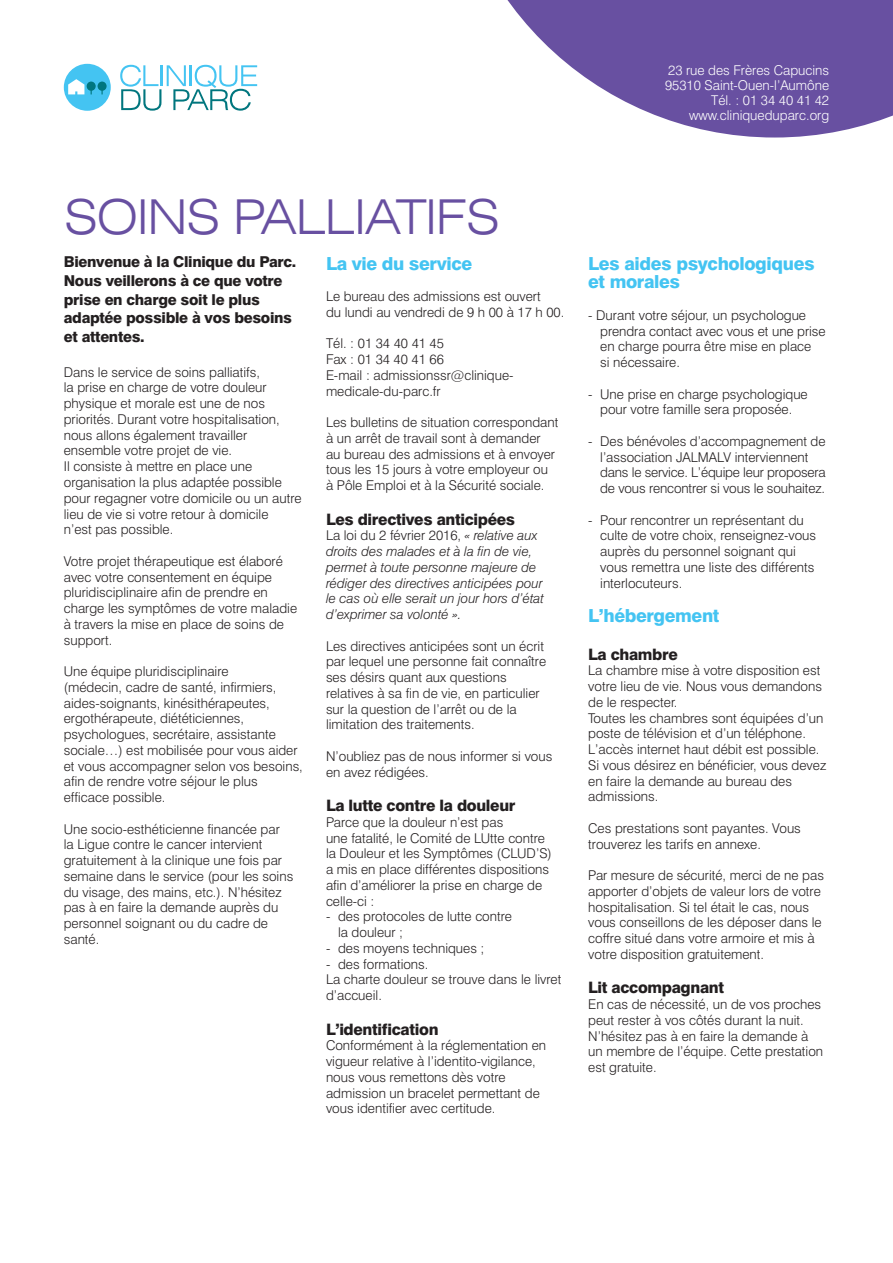
<style>
.page{position:relative;width:893px;height:1263px;background:#fff}
.page>*{position:absolute;margin:0;border:0;box-sizing:border-box;transform-origin:0 0}
.t1{font:300 expanded 48px "Swiss 721 BT";letter-spacing:-.03em;color:#6850a1}
.t2{font:800 18px/18.8px "Swiss 721 BT";letter-spacing:-.02em;color:#44c4f2}
.t3{font:800 15.75px "Swiss 721 BT";letter-spacing:-.02em;color:#231f20}
.t4{font:800 15px/18.8px "Swiss 721 BT";letter-spacing:-.02em;color:#231f20}
.t5{font:300 13.5px/15.8px "Swiss 721 BT";color:#231f20}
.t6{font:italic 300 13.5px/15.8px "Swiss 721 BT";color:#231f20}
.t7{font:300 13.5px/15px "Swiss 721 BT";color:#fff;text-align:right}
.s1{font-style:normal}
</style>
<div class="page">
<hr style="left:161px;top:65px;width:2px;height:21px;background:#44c4f2">
<svg style="left:120px;top:65px;width:41px;height:46px"></svg>
<svg style="left:167px;top:65px;width:90px;height:46px"></svg>
<div style="left:64px;top:64px;width:47px;height:47px;background:#44c4f2;border-radius:50%"></div>
<svg style="left:68px;top:79px;width:16px;height:15px"></svg>
<div style="left:98px;top:82px;width:9px;height:9px;background:#00767e;border-radius:4px"></div>
<div style="left:87px;top:82px;width:9px;height:9px;background:#00767e;border-radius:4px"></div>
<svg style="left:507px;top:0;width:386px;height:138px;fill:#6850a1"></svg>
<p class="t7" style="left:665px;top:62px;width:166px">23 rue des Frères Capucins<br>95310 Saint-Ouen-l’Aumône<br>Tél. : 01 34 40 41 42 www.cliniqueduparc.org</p>
<h1 class="t1" style="left:64px;top:188px;width:438px">SOINS PALLIATIFS</h1>
<h2 class="t2" style="left:326px;top:254px;width:148px">La vie du service</h2>
<p class="t5" style="left:326px;top:288px;width:240px">Le bureau des admissions est ouvert<br>du lundi au vendredi de 9 h 00 à 17 h 00.</p>
<p class="t5" style="left:326px;top:336px;width:189px">Tél. : 01 34 40 41 45<br>Fax : 01 34 40 41 66<br>E-mail : admissionssr@clinique&shy;medicale-du-parc.fr</p>
<p class="t5" style="left:326px;top:414px;width:234px">Les bulletins de situation correspondant à un arrêt de travail sont à demander au bureau des admissions et à envoyer tous les 15 jours à votre employeur ou à Pôle Emploi et à la Sécurité sociale.</p>
<p class="t3" style="left:326px;top:509px;width:191px">Les directives anticipées</p>
<p class="t6" style="left:326px;top:528px;width:219px"><span class="s1">La loi du 2 février 2016,</span> « relative aux droits des malades et à la fin de vie, permet à toute personne majeure de rédiger des directives anticipées pour le cas où elle serait un jour hors d’état d’exprimer sa volonté ».</p>
<p class="t5" style="left:326px;top:638px;width:222px">Les directives anticipées sont un écrit par lequel une personne fait connaître ses désirs quant aux questions relatives à sa fin de vie, en particulier sur la question de l’arrêt ou de la limitation des traitements.</p>
<p class="t5" style="left:326px;top:748px;width:228px">N’oubliez pas de nous informer si vous en avez rédigées.</p>
<p class="t3" style="left:326px;top:796px;width:191px">La lutte contre la douleur</p>
<p class="t5" style="left:326px;top:814px;width:227px">Parce que la douleur n’est pas<br>une fatalité, le Comité de LUtte contre la Douleur et les Symptômes (CLUD’S) a mis en place différentes dispositions afin d’améliorer la prise en charge de celle-ci :</p>
<p class="t5" style="left:338px;top:909px;width:176px;text-indent:-12px">- des protocoles de lutte contre la douleur ;</p>
<p class="t5" style="left:326px;top:940px;width:160px">- des moyens techniques ;</p>
<p class="t5" style="left:326px;top:956px;width:237px">- des formations.<br>La charte douleur se trouve dans le livret d’accueil.</p>
<p class="t3" style="left:326px;top:1019px;width:114px">L’identification</p>
<p class="t5" style="left:326px;top:1038px;width:222px">Conformément à la réglementation en vigueur relative à l’identito-vigilance, nous vous remettons dès votre admission un bracelet permettant de vous identifier avec certitude.</p>
<p class="t4" style="left:64px;top:252px;width:234px">Bienvenue à la Clinique du Parc.<br>Nous veillerons à ce que votre prise en charge soit le plus adaptée possible à vos besoins et attentes.</p>
<p class="t5" style="left:64px;top:364px;width:239px">Dans le service de soins palliatifs,<br>la prise en charge de votre douleur physique et morale est une de nos priorités. Durant votre hospitalisation, nous allons également travailler ensemble votre projet de vie.<br>Il consiste à mettre en place une organisation la plus adaptée possible pour regagner votre domicile ou un autre lieu de vie si votre retour à domicile<br>n’est pas possible.</p>
<p class="t5" style="left:64px;top:553px;width:235px">Votre projet thérapeutique est élaboré avec votre consentement en équipe pluridisciplinaire afin de prendre en charge les symptômes de votre maladie à travers la mise en place de soins de support.</p>
<p class="t5" style="left:64px;top:663px;width:241px">Une équipe pluridisciplinaire<br>(médecin, cadre de santé, infirmiers, aides-soignants, kinésithérapeutes, ergothérapeute, diététiciennes, psychologues, secrétaire, assistante sociale…) est mobilisée pour vous aider et vous accompagner selon vos besoins, afin de rendre votre séjour le plus efficace possible.</p>
<p class="t5" style="left:64px;top:821px;width:231px">Une socio-esthéticienne financée par<br>la Ligue contre le cancer intervient gratuitement à la clinique une fois par semaine dans le service (pour les soins du visage, des mains, etc.). N’hésitez pas à en faire la demande auprès du personnel soignant ou du cadre de santé.</p>
<h2 class="t2" style="left:588px;top:254px;width:228px">Les aides psychologiques et morales</h2>
<p class="t5" style="left:600px;top:307px;width:227px;text-indent:-12px">- Durant votre séjour, un psychologue prendra contact avec vous et une prise en charge pourra être mise en place<br>si nécessaire.</p>
<p class="t5" style="left:588px;top:386px;width:221px;text-align:center">- Une prise en charge psychologique pour votre famille sera proposée.</p>
<p class="t5" style="left:600px;top:433px;width:227px;text-indent:-12px">- Des bénévoles d’accompagnement de l’association JALMALV interviennent dans le service. L’équipe leur proposera de vous rencontrer si vous le souhaitez.</p>
<p class="t5" style="left:600px;top:512px;width:217px;text-indent:-12px">- Pour rencontrer un représentant du culte de votre choix, renseignez-vous auprès du personnel soignant qui vous remettra une liste des différents interlocuteurs.</p>
<h2 class="t2" style="left:588px;top:606px;width:133px">L’hébergement</h2>
<p class="t3" style="left:588px;top:644px;width:91px">La chambre</p>
<p class="t5" style="left:588px;top:663px;width:240px">La chambre mise à votre disposition est votre lieu de vie. Nous vous demandons de le respecter.<br>Toutes les chambres sont équipées d’un poste de télévision et d’un téléphone.<br>L’accès internet haut débit est possible.<br>Si vous désirez en bénéficier, vous devez en faire la demande au bureau des admissions.</p>
<p class="t5" style="left:588px;top:820px;width:214px">Ces prestations sont payantes. Vous trouverez les tarifs en annexe.</p>
<p class="t5" style="left:588px;top:867px;width:237px">Par mesure de sécurité, merci de ne pas apporter d’objets de valeur lors de votre hospitalisation. Si tel était le cas, nous vous conseillons de les déposer dans le coffre situé dans votre armoire et mis à votre disposition gratuitement.</p>
<p class="t3" style="left:588px;top:978px;width:137px">Lit accompagnant</p>
<p class="t5" style="left:588px;top:996px;width:236px">En cas de nécessité, un de vos proches peut rester à vos côtés durant la nuit.<br>N’hésitez pas à en faire la demande à un membre de l’équipe. Cette prestation est gratuite.</p>
</div>
